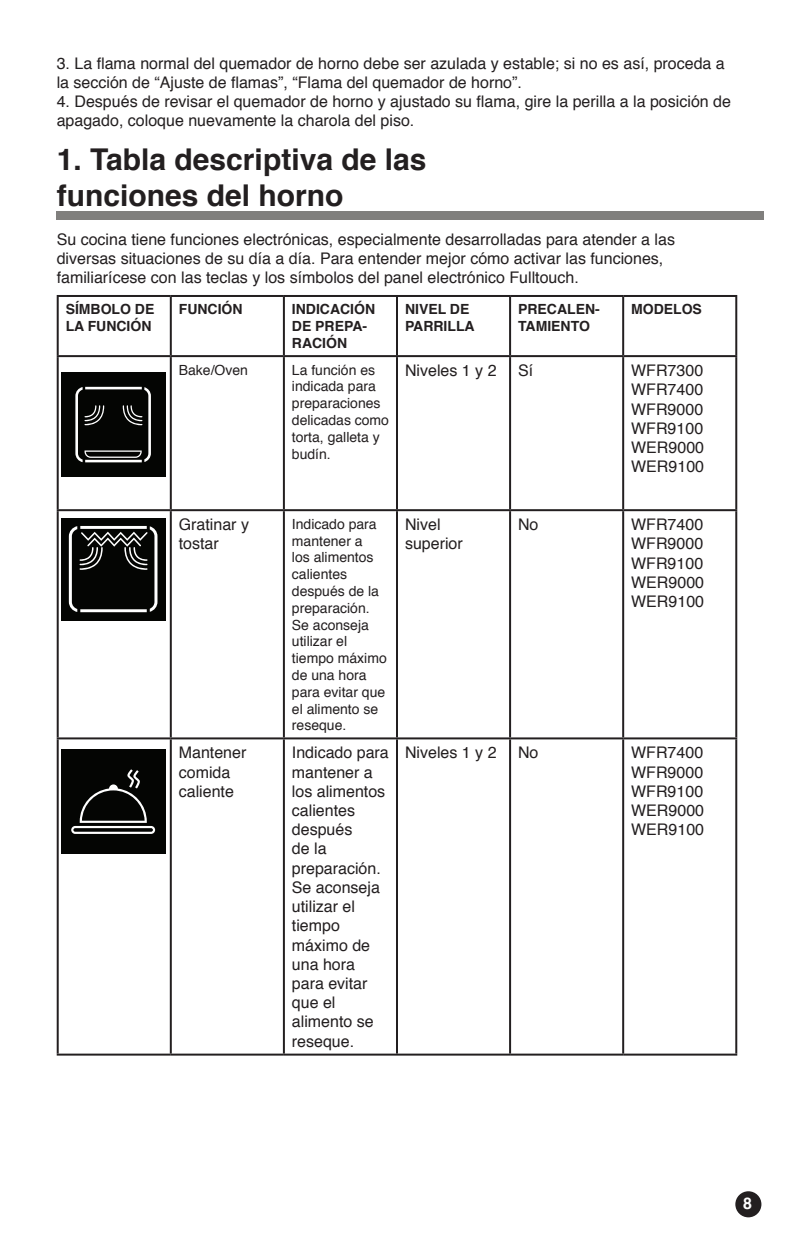
<style>
.page{position:relative;width:794px;height:1248px;background:#fff}
.page>*{position:absolute;margin:0;border:0;box-sizing:border-box;transform-origin:0 0}
.titulo{font:700 30px "Helvetica";color:#231f20}
.parrafo{font:16px/19.2px "Helvetica";color:#231f20}
.t1{font:700 16px "Helvetica";color:#fff}
.parrafo-2{font:14px/16.8px "Helvetica";color:#231f20}
.titulo_2{font:700 14px/16.8px "Helvetica";color:#231f20}
</style>
<div class="page">
<div style="left:735px;top:1191px;width:26px;height:26px;background:#231f20;border-radius:50%"></div>
<div style="left:57px;top:212px;width:707px;height:8px;background:#807f7d"></div>
<hr style="left:57px;top:295px;width:114px;height:2px;background:#231f20">
<hr style="left:57px;top:297px;width:2px;height:58px;background:#231f20">
<hr style="left:171px;top:295px;width:113px;height:2px;background:#231f20">
<hr style="left:170px;top:297px;width:2px;height:58px;background:#231f20">
<hr style="left:284px;top:295px;width:113px;height:2px;background:#231f20">
<hr style="left:283px;top:297px;width:2px;height:58px;background:#231f20">
<hr style="left:397px;top:295px;width:113px;height:2px;background:#231f20">
<hr style="left:396px;top:297px;width:2px;height:58px;background:#231f20">
<hr style="left:510px;top:295px;width:113px;height:2px;background:#231f20">
<hr style="left:509px;top:297px;width:2px;height:58px;background:#231f20">
<hr style="left:623px;top:295px;width:114px;height:2px;background:#231f20">
<hr style="left:622px;top:297px;width:2px;height:58px;background:#231f20">
<hr style="left:735px;top:297px;width:2px;height:58px;background:#231f20">
<hr style="left:57px;top:355px;width:114px;height:2px;background:#231f20">
<hr style="left:57px;top:357px;width:2px;height:152px;background:#231f20">
<hr style="left:171px;top:355px;width:113px;height:2px;background:#231f20">
<hr style="left:170px;top:357px;width:2px;height:152px;background:#231f20">
<hr style="left:284px;top:355px;width:113px;height:2px;background:#231f20">
<hr style="left:283px;top:357px;width:2px;height:152px;background:#231f20">
<hr style="left:397px;top:355px;width:113px;height:2px;background:#231f20">
<hr style="left:396px;top:357px;width:2px;height:152px;background:#231f20">
<hr style="left:510px;top:355px;width:113px;height:2px;background:#231f20">
<hr style="left:509px;top:357px;width:2px;height:152px;background:#231f20">
<hr style="left:623px;top:355px;width:114px;height:2px;background:#231f20">
<hr style="left:622px;top:357px;width:2px;height:152px;background:#231f20">
<hr style="left:735px;top:357px;width:2px;height:152px;background:#231f20">
<hr style="left:57px;top:509px;width:114px;height:2px;background:#231f20">
<hr style="left:57px;top:511px;width:2px;height:226px;background:#231f20">
<hr style="left:171px;top:509px;width:113px;height:2px;background:#231f20">
<hr style="left:170px;top:511px;width:2px;height:226px;background:#231f20">
<hr style="left:284px;top:509px;width:113px;height:2px;background:#231f20">
<hr style="left:283px;top:511px;width:2px;height:226px;background:#231f20">
<hr style="left:397px;top:509px;width:113px;height:2px;background:#231f20">
<hr style="left:396px;top:511px;width:2px;height:226px;background:#231f20">
<hr style="left:510px;top:509px;width:113px;height:2px;background:#231f20">
<hr style="left:509px;top:511px;width:2px;height:226px;background:#231f20">
<hr style="left:623px;top:509px;width:114px;height:2px;background:#231f20">
<hr style="left:622px;top:511px;width:2px;height:226px;background:#231f20">
<hr style="left:735px;top:511px;width:2px;height:226px;background:#231f20">
<hr style="left:57px;top:737px;width:114px;height:2px;background:#231f20">
<hr style="left:57px;top:739px;width:2px;height:314px;background:#231f20">
<hr style="left:171px;top:737px;width:113px;height:2px;background:#231f20">
<hr style="left:170px;top:739px;width:2px;height:314px;background:#231f20">
<hr style="left:284px;top:737px;width:113px;height:2px;background:#231f20">
<hr style="left:283px;top:739px;width:2px;height:314px;background:#231f20">
<hr style="left:397px;top:737px;width:113px;height:2px;background:#231f20">
<hr style="left:396px;top:739px;width:2px;height:314px;background:#231f20">
<hr style="left:510px;top:737px;width:113px;height:2px;background:#231f20">
<hr style="left:509px;top:739px;width:2px;height:314px;background:#231f20">
<hr style="left:623px;top:737px;width:114px;height:2px;background:#231f20">
<hr style="left:622px;top:739px;width:2px;height:314px;background:#231f20">
<hr style="left:735px;top:739px;width:2px;height:314px;background:#231f20">
<hr style="left:57px;top:1053px;width:114px;height:2px;background:#231f20">
<hr style="left:171px;top:1053px;width:113px;height:2px;background:#231f20">
<hr style="left:284px;top:1053px;width:113px;height:2px;background:#231f20">
<hr style="left:397px;top:1053px;width:113px;height:2px;background:#231f20">
<hr style="left:510px;top:1053px;width:113px;height:2px;background:#231f20">
<hr style="left:623px;top:1053px;width:114px;height:2px;background:#231f20">
<div style="left:61px;top:372px;width:105px;height:105px;background:#040503"></div>
<svg style="left:75px;top:387px;width:76px;height:75px"></svg>
<div style="left:61px;top:518px;width:105px;height:102px;background:#040503"></div>
<svg style="left:69px;top:526px;width:88px;height:86px"></svg>
<div style="left:61px;top:749px;width:105px;height:105px;background:#040503"></div>
<svg style="left:71px;top:769px;width:84px;height:64px"></svg>
<p class="parrafo" style="left:57px;top:54px;width:669px">3. La flama normal del quemador de horno debe ser azulada y estable; si no es así, proceda a la sección de “Ajuste de flamas”, “Flama del quemador de horno”.</p>
<p class="parrafo" style="left:57px;top:92px;width:676px">4. Después de revisar el quemador de horno y ajustado su flama, gire la perilla a la posición de apagado, coloque nuevamente la charola del piso.</p>
<p class="titulo" style="left:57px;top:135px;width:371px">1. Tabla descriptiva de las</p>
<p class="titulo" style="left:57px;top:171px;width:288px">funciones del horno</p>
<p class="parrafo" style="left:57px;top:230px;width:620px">Su cocina tiene funciones electrónicas, especialmente desarrolladas para atender a las diversas situaciones de su día a día. Para entender mejor cómo activar las funciones, familiarícese con las teclas y los símbolos del panel electrónico Fulltouch.</p>
<p class="titulo_2" style="left:66px;top:301px;width:90px">SÍMBOLO DE<br>LA FUNCIÓN</p>
<p class="titulo_2" style="left:179px;top:301px;width:65px">FUNCIÓN</p>
<p class="titulo_2" style="left:292px;top:301px;width:85px">INDICACIÓN<br>DE PREPA-<br>RACIÓN</p>
<p class="titulo_2" style="left:405px;top:301px;width:71px">NIVEL DE<br>PARRILLA</p>
<p class="titulo_2" style="left:518px;top:301px;width:83px">PRECALEN-<br>TAMIENTO</p>
<p class="titulo_2" style="left:631px;top:301px;width:72px">MODELOS</p>
<p class="parrafo-2" style="left:179px;top:362px;width:71px">Bake/Oven</p>
<p class="parrafo-2" style="left:292px;top:362px;width:99px">La función es indicada para preparaciones delicadas como torta, galleta y budín.</p>
<p class="parrafo" style="left:405px;top:361px;width:93px">Niveles 1 y 2</p>
<p class="parrafo" style="left:518px;top:361px;width:17px">Sí</p>
<p class="parrafo" style="left:631px;top:361px;width:74px">WFR7300</p>
<p class="parrafo" style="left:631px;top:380px;width:74px">WFR7400</p>
<p class="parrafo" style="left:631px;top:400px;width:74px">WFR9000</p>
<p class="parrafo" style="left:631px;top:419px;width:74px">WFR9100</p>
<p class="parrafo" style="left:631px;top:438px;width:74px">WER9000</p>
<p class="parrafo" style="left:631px;top:457px;width:74px">WER9100</p>
<p class="parrafo" style="left:179px;top:515px;width:72px">Gratinar y tostar</p>
<p class="parrafo-2" style="left:292px;top:515px;width:96px">Indicado para mantener a<br>los alimentos calientes después de la preparación.<br>Se aconseja utilizar el tiempo máximo de una hora para evitar que el alimento se reseque.</p>
<p class="parrafo" style="left:405px;top:515px;width:59px">Nivel superior</p>
<p class="parrafo" style="left:518px;top:515px;width:22px">No</p>
<p class="parrafo" style="left:631px;top:515px;width:74px">WFR7400</p>
<p class="parrafo" style="left:631px;top:534px;width:74px">WFR9000</p>
<p class="parrafo" style="left:631px;top:554px;width:74px">WFR9100</p>
<p class="parrafo" style="left:631px;top:573px;width:74px">WER9000</p>
<p class="parrafo" style="left:631px;top:592px;width:74px">WER9100</p>
<p class="parrafo" style="left:179px;top:743px;width:69px">Mantener comida caliente</p>
<p class="parrafo" style="left:292px;top:743px;width:98px">Indicado para mantener a los alimentos calientes después<br>de la preparación.<br>Se aconseja utilizar el tiempo máximo de una hora para evitar que el alimento se reseque.</p>
<p class="parrafo" style="left:405px;top:743px;width:93px">Niveles 1 y 2</p>
<p class="parrafo" style="left:518px;top:743px;width:22px">No</p>
<p class="parrafo" style="left:631px;top:743px;width:74px">WFR7400</p>
<p class="parrafo" style="left:631px;top:762px;width:74px">WFR9000</p>
<p class="parrafo" style="left:631px;top:782px;width:74px">WFR9100</p>
<p class="parrafo" style="left:631px;top:801px;width:74px">WER9000</p>
<p class="parrafo" style="left:631px;top:820px;width:74px">WER9100</p>
<p class="t1" style="left:743px;top:1189px;width:10px">8</p>
</div>
